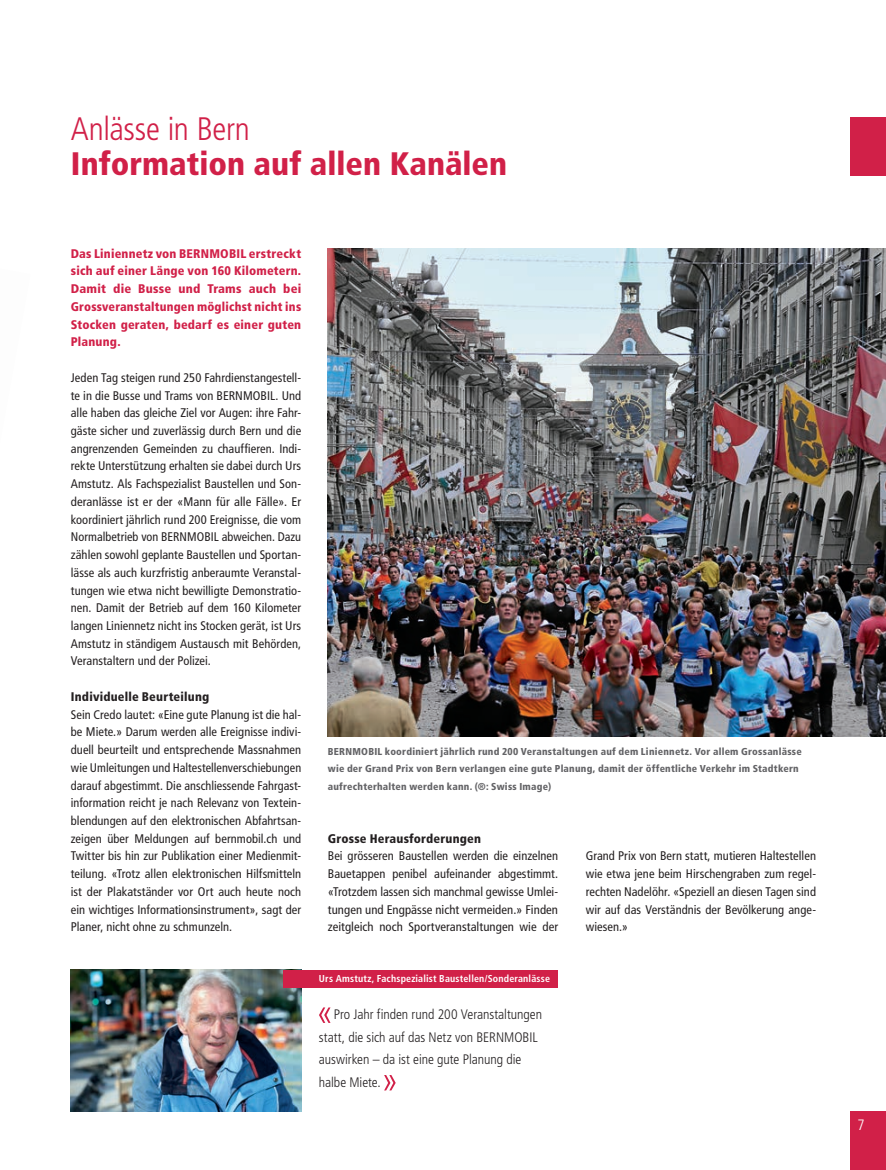
<style>
.page{position:relative;width:886px;height:1170px;background:#fff}
.page>*{position:absolute;margin:0;border:0;box-sizing:border-box;transform-origin:0 0}
.t1{font:900 condensed 32.5px "Frutiger LT Std";color:#d12048}
.t2{font:300 condensed 32.5px "Frutiger LT Std";letter-spacing:-.01em;color:#d12048}
.t3{font:300 condensed 15px "Frutiger LT Std";color:#fff}
.t4{font:300 condensed 13.75px/22.5px "Frutiger LT Std";letter-spacing:-.005em;color:#231f20}
.t5{font:condensed 12.5px/17.8px "Frutiger LT Std";letter-spacing:.005em;color:#231f20;text-align:justify}
.t6{font:900 condensed 12.5px/17.8px "Frutiger LT Std";letter-spacing:.015em;color:#d12048;text-align:justify}
.t7{font:900 condensed 12.5px "Frutiger LT Std";letter-spacing:.015em;color:#231f20}
.t8{font:900 condensed 10px/17.8px "Frutiger LT Std";letter-spacing:.025em;color:#636366}
.t9{font:700 condensed 10px "Frutiger LT Std";letter-spacing:.015em;color:#fff}
</style>
<div class="page">
<div style="left:850px;top:117px;width:36px;height:58px;background:#d12048"></div>
<div style="left:850px;top:1111px;width:36px;height:58px;background:#d12048"></div>
<img style="left:71px;top:969px;width:230px;height:142px">
<div style="left:283px;top:969px;width:275px;height:18px;background:#d12048"></div>
<svg style="left:319px;top:1007px;width:11px;height:15px"></svg>
<svg style="left:384px;top:1075px;width:12px;height:15px"></svg>
<img style="left:328px;top:249px;width:558px;height:487px">
<h1 class="t2" style="left:71px;top:111px;width:181px">Anlässe in Bern</h1>
<h1 class="t1" style="left:71px;top:145px;width:438px">Information auf allen Kanälen</h1>
<p class="t6" style="left:71px;top:244px;width:232px">Das Liniennetz von BERNMOBIL erstreckt sich auf einer Länge von 160 Kilometern.<br>Damit die Busse und Trams auch bei Grossveranstaltungen möglichst nicht ins Stocken geraten, bedarf es einer guten Planung.</p>
<p class="t5" style="left:71px;top:368px;width:232px">Jeden Tag steigen rund 250 Fahrdienstangestell&shy;te in die Busse und Trams von BERNMOBIL. Und alle haben das gleiche Ziel vor Augen: ihre Fahr&shy;gäste sicher und zuverlässig durch Bern und die angrenzenden Gemeinden zu chauffieren. Indi&shy;rekte Unterstützung erhalten sie dabei durch Urs Amstutz. Als Fachspezialist Baustellen und Son&shy;deranlässe ist er der «Mann für alle Fälle». Er koordiniert jährlich rund 200 Ereignisse, die vom Normalbetrieb von BERNMOBIL abweichen. Dazu zählen sowohl geplante Baustellen und Sportan&shy;lässe als auch kurzfristig anberaumte Veranstal&shy;tungen wie etwa nicht bewilligte Demonstratio&shy;nen. Damit der Betrieb auf dem 160 Kilometer langen Liniennetz nicht ins Stocken gerät, ist Urs Amstutz in ständigem Austausch mit Behörden, Veranstaltern und der Polizei.</p>
<p class="t7" style="left:71px;top:689px;width:140px">Individuelle Beurteilung</p>
<p class="t5" style="left:71px;top:705px;width:232px">Sein Credo lautet: «Eine gute Planung ist die hal&shy;be Miete.» Darum werden alle Ereignisse indivi&shy;duell beurteilt und entsprechende Massnahmen wie Umleitungen und Haltestellenverschiebungen darauf abgestimmt. Die anschliessende Fahrgast&shy;information reicht je nach Relevanz von Textein&shy;blendungen auf den elektronischen Abfahrtsan&shy;zeigen über Meldungen auf bernmobil.ch und Twitter bis hin zur Publikation einer Medienmit&shy;teilung. «Trotz allen elektronischen Hilfsmitteln ist der Plakatständer vor Ort auch heute noch ein wichtiges Informationsinstrument», sagt der Planer, nicht ohne zu schmunzeln.</p>
<p class="t8" style="left:328px;top:742px;width:475px">BERNMOBIL koordiniert jährlich rund 200 Veranstaltungen auf dem Liniennetz. Vor allem Grossanlässe wie der Grand Prix von Bern verlangen eine gute Planung, damit der öffentliche Verkehr im Stadtkern aufrechterhalten werden kann. (®: Swiss Image)</p>
<p class="t7" style="left:328px;top:830px;width:155px">Grosse Herausforderungen</p>
<p class="t5" style="left:328px;top:847px;width:232px">Bei grösseren Baustellen werden die einzelnen Bauetappen penibel aufeinander abgestimmt. «Trotzdem lassen sich manchmal gewisse Umlei&shy;tungen und Engpässe nicht vermeiden.» Finden zeitgleich noch Sportveranstaltungen wie der</p>
<p class="t9" style="left:319px;top:972px;width:233px">Urs Amstutz, Fachspezialist Baustellen/Sonderanlässe</p>
<p class="t4" style="left:319px;top:1003px;width:225px;text-indent:15px">Pro Jahr finden rund 200 Veranstaltungen statt, die sich auf das Netz von BERNMOBIL auswirken – da ist eine gute Planung die halbe Miete.</p>
<p class="t5" style="left:586px;top:847px;width:232px">Grand Prix von Bern statt, mutieren Haltestellen wie etwa jene beim Hirschengraben zum regel&shy;rechten Nadelöhr. «Speziell an diesen Tagen sind wir auf das Verständnis der Bevölkerung ange&shy;wiesen.»</p>
<p class="t3" style="left:857px;top:1115px;width:9px">7</p>
</div>
